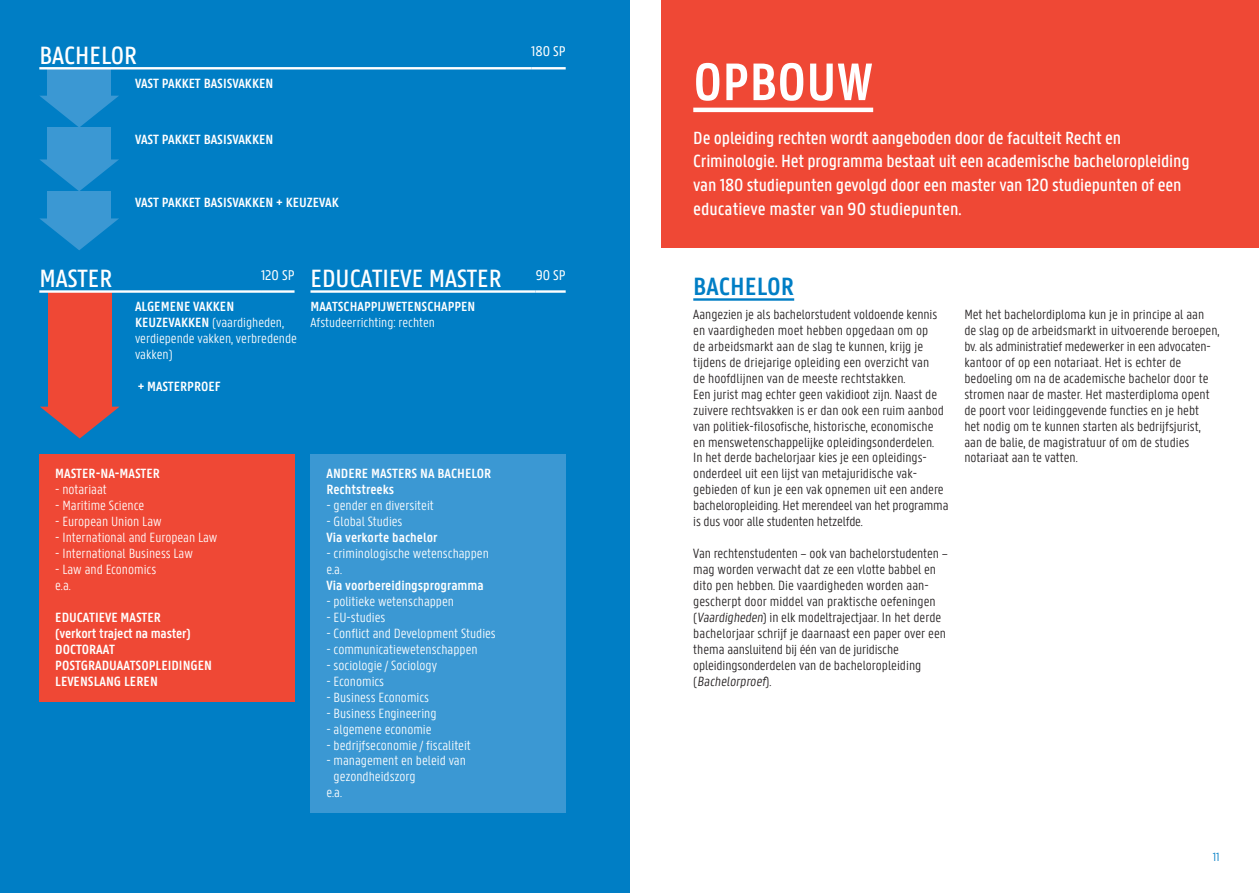
<style>
.page{position:relative;width:1259px;height:893px;background:#fff}
.page>*{position:absolute;margin:0;border:0;box-sizing:border-box;transform-origin:0 0}
.t1{font:600 56.25px "U Gent Panno Text";color:#fff}
.t2{font:500 26.7px "U Gent Panno Text";color:#fff}
.t3{font:600 26.7px "U Gent Panno Text";color:#007ec5}
.t4{font:500 18.75px/23.9px "U Gent Panno Text";letter-spacing:-.01em;color:#fff}
.t5{font:15px "U Gent Panno Text";color:#fff}
.t6{font:300 14.25px/15.9px "U Gent Panno Text";color:#231f20}
.t7{font:300 14.25px/15.9px "U Gent Panno Text";color:#fff}
.t8{font:600 14.25px/15.9px "U Gent Panno Text";color:#fff}
.t9{font:600 14.1px "U Gent Panno Text";color:#fff}
.t10{font:300 14.1px "U Gent Panno Text";color:#fff}
.t11{font:300 12.75px "U Gent Panno Text";color:#007ec5}
.s1{font-weight:600}
</style>
<div class="page">
<hr style="left:693px;top:298px;width:101px;height:3px;background:#007ec5">
<div style="left:661px;top:0;width:598px;height:247px;background:#ef4835"></div>
<hr style="left:693px;top:108px;width:180px;height:4px;background:#fff">
<div style="left:0;top:0;width:629px;height:893px;background:#007ec5"></div>
<div style="left:39px;top:454px;width:255px;height:248px;background:#ef4835"></div>
<div style="left:47px;top:69px;width:64px;height:27px;background:#3b98d3"></div>
<div style="left:47px;top:127px;width:64px;height:34px;background:#3b98d3"></div>
<div style="left:47px;top:191px;width:64px;height:27px;background:#3b98d3"></div>
<hr style="left:39px;top:67px;width:492px;height:2px;background:#fff">
<hr style="left:531px;top:67px;width:35px;height:2px;background:#fff">
<svg style="left:40px;top:407px;width:79px;height:31px"></svg>
<svg style="left:40px;top:96px;width:79px;height:31px"></svg>
<svg style="left:40px;top:159px;width:79px;height:32px"></svg>
<svg style="left:40px;top:218px;width:79px;height:32px"></svg>
<div style="left:310px;top:454px;width:256px;height:359px;background:#3b98d3"></div>
<div style="left:48px;top:291px;width:64px;height:117px;background:#ef4835"></div>
<hr style="left:39px;top:290px;width:222px;height:3px;background:#fff">
<hr style="left:261px;top:290px;width:33px;height:3px;background:#fff">
<hr style="left:310px;top:290px;width:225px;height:3px;background:#fff">
<hr style="left:535px;top:290px;width:31px;height:3px;background:#fff">
<h2 class="t2" style="left:39px;top:39px;width:99px">BACHELOR</h2>
<p class="t5" style="left:531px;top:43px;width:36px">180 SP</p>
<p class="t8" style="left:135px;top:75px;width:140px">VAST PAKKET BASISVAKKEN</p>
<p class="t8" style="left:135px;top:131px;width:140px">VAST PAKKET BASISVAKKEN</p>
<p class="t8" style="left:135px;top:194px;width:205px">VAST PAKKET BASISVAKKEN + KEUZEVAK</p>
<h2 class="t2" style="left:39px;top:262px;width:75px">MASTER</h2>
<h2 class="t2" style="left:261px;top:262px;width:242px"><sup>120</sup> <sup>SP</sup> EDUCATIEVE MASTER</h2>
<p class="t5" style="left:535px;top:266px;width:32px">90 SP</p>
<p class="t9" style="left:310px;top:298px;width:166px">MAATSCHAPPIJWETENSCHAPPEN</p>
<p class="t10" style="left:310px;top:314px;width:126px">Afstudeerrichting: rechten</p>
<p class="t7" style="left:135px;top:298px;width:163px"><span class="s1">ALGEMENE VAKKEN<br>KEUZEVAKKEN</span> (vaardigheden, verdiepende vakken, verbredende vakken)</p>
<p class="t8" style="left:138px;top:378px;width:84px">+ MASTERPROEF</p>
<p class="t8" style="left:55px;top:466px;width:106px">MASTER-NA-MASTER</p>
<p class="t7" style="left:55px;top:482px;width:53px">- notariaat</p>
<p class="t7" style="left:55px;top:498px;width:90px">- Maritime Science</p>
<p class="t7" style="left:55px;top:514px;width:108px">- European Union Law</p>
<p class="t7" style="left:55px;top:529px;width:164px">- International and European Law</p>
<p class="t7" style="left:55px;top:545px;width:139px">- International Business Law</p>
<p class="t7" style="left:55px;top:561px;width:102px">- Law and Economics e.a.</p>
<p class="t8" style="left:55px;top:609px;width:158px">EDUCATIEVE MASTER<br>(verkort traject na master)<br>DOCTORAAT<br>POSTGRADUAATSOPLEIDINGEN<br>LEVENSLANG LEREN</p>
<p class="t8" style="left:326px;top:466px;width:167px">ANDERE MASTERS NA BACHELOR<br>Rechtstreeks</p>
<p class="t7" style="left:326px;top:498px;width:109px">- gender en diversiteit</p>
<p class="t7" style="left:326px;top:514px;width:78px">- Global Studies</p>
<p class="t8" style="left:326px;top:529px;width:113px">Via verkorte bachelor</p>
<p class="t7" style="left:326px;top:545px;width:164px">- criminologische wetenschappen e.a.</p>
<p class="t8" style="left:326px;top:577px;width:159px">Via voorbereidingsprogramma</p>
<p class="t7" style="left:326px;top:593px;width:129px">- politieke wetenschappen</p>
<p class="t7" style="left:326px;top:609px;width:61px">- EU-studies</p>
<p class="t7" style="left:326px;top:625px;width:171px">- Conflict and Development Studies</p>
<p class="t7" style="left:326px;top:641px;width:153px">- communicatiewetenschappen</p>
<p class="t7" style="left:326px;top:657px;width:112px">- sociologie / Sociology</p>
<p class="t7" style="left:326px;top:673px;width:59px">- Economics</p>
<p class="t7" style="left:326px;top:689px;width:104px">- Business Economics</p>
<p class="t7" style="left:326px;top:705px;width:112px">- Business Engineering</p>
<p class="t7" style="left:326px;top:721px;width:107px">- algemene economie</p>
<p class="t7" style="left:326px;top:737px;width:146px">- bedrijfseconomie / fiscaliteit</p>
<p class="t7" style="left:326px;top:753px;width:141px">- management en beleid van</p>
<p class="t7" style="left:334px;top:769px;width:83px">gezondheidszorg</p>
<p class="t7" style="left:326px;top:785px;width:17px">e.a.</p>
<h1 class="t1" style="left:693px;top:48px;width:181px">OPBOUW</h1>
<p class="t4" style="left:693px;top:125px;width:498px">De opleiding rechten wordt aangeboden door de faculteit Recht en Criminologie. Het programma bestaat uit een academische bacheloropleiding van 180 studiepunten gevolgd door een master van 120 studiepunten of een educatieve master van 90 studiepunten.</p>
<h2 class="t3" style="left:693px;top:270px;width:102px">BACHELOR</h2>
<p class="t6" style="left:693px;top:306px;width:257px">Aangezien je als bachelorstudent voldoende kennis en vaardigheden moet hebben opgedaan om op<br>de arbeidsmarkt aan de slag te kunnen, krijg je tijdens de driejarige opleiding een overzicht van<br>de hoofdlijnen van de meeste rechtstakken.<br>Een jurist mag echter geen vakidioot zijn. Naast de zuivere rechtsvakken is er dan ook een ruim aanbod van politiek-filosofische, historische, economische en menswetenschappelijke opleidingsonderdelen.<br>In het derde bachelorjaar kies je een opleidings&shy;onderdeel uit een lijst van metajuridische vak&shy;gebieden of kun je een vak opnemen uit een andere bacheloropleiding. Het merendeel van het programma is dus voor alle studenten hetzelfde.</p>
<p class="t6" style="left:693px;top:545px;width:256px">Van rechtenstudenten – ook van bachelorstudenten – mag worden verwacht dat ze een vlotte babbel en dito pen hebben. Die vaardigheden worden aan&shy;gescherpt door middel van praktische oefeningen (Vaardigheden) in elk modeltrajectjaar. In het derde bachelorjaar schrijf je daarnaast een paper over een thema aansluitend bij één van de juridische opleidingsonderdelen van de bacheloropleiding<br>( Bachelorproef) .</p>
<p class="t6" style="left:964px;top:306px;width:256px">Met het bachelordiploma kun je in principe al aan de slag op de arbeidsmarkt in uitvoerende beroepen, bv. als administratief medewerker in een advocaten&shy;kantoor of op een notariaat. Het is echter de bedoeling om na de academische bachelor door te stromen naar de master. Het masterdiploma opent de poort voor leidinggevende functies en je hebt<br>het nodig om te kunnen starten als bedrijfsjurist, aan de balie, de magistratuur of om de studies notariaat aan te vatten.</p>
<p class="t11" style="left:1212px;top:849px;width:8px">11</p>
</div>
